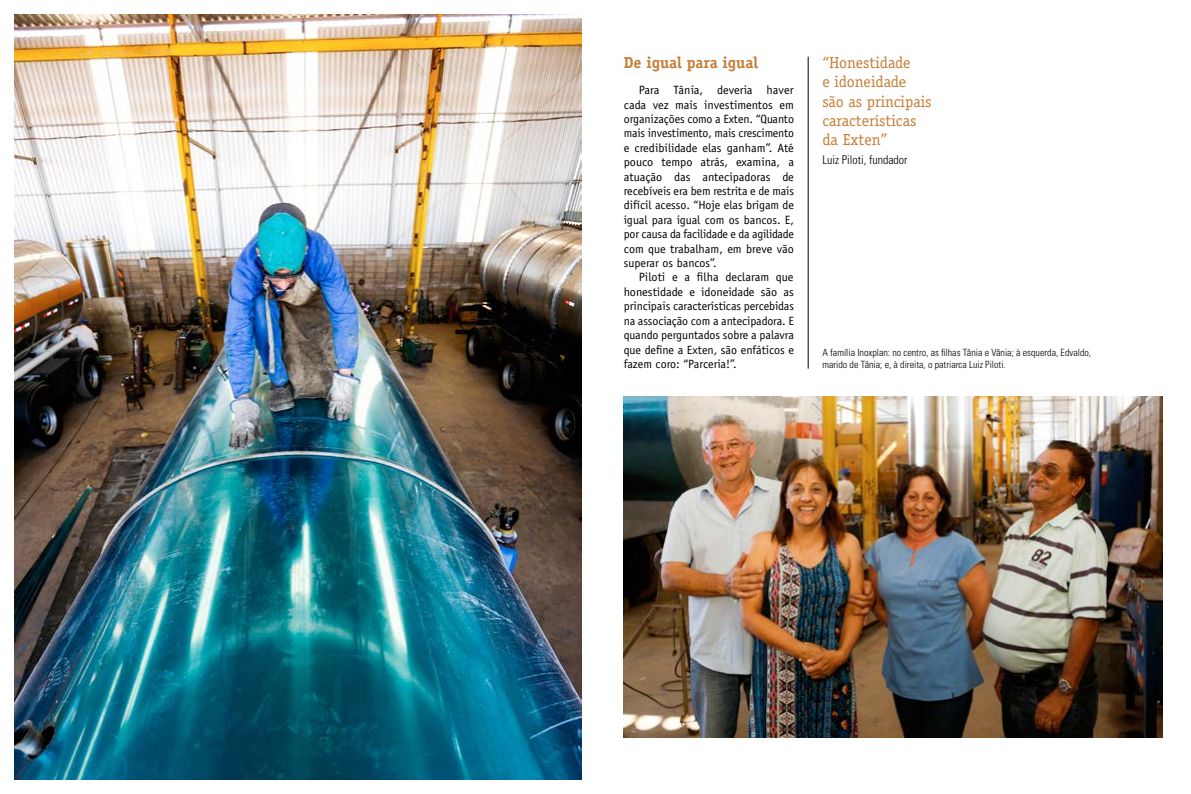
<style>
.page{position:relative;width:1191px;height:794px;background:#fff}
.page>*{position:absolute;margin:0;border:0;box-sizing:border-box;transform-origin:0 0}
.t1{font:16px/19.2px "Officina Serif Std";color:#c57e37}
.t2{font:700 16px "Officina Serif Std";color:#c57e37}
.t3{font:12px/14.4px "Officina Sans Std";color:#000;text-align:justify}
.t4{font:300 condensed 12px "Univers LT Std";color:#000}
.t5{font:300 condensed 10px/12px "Univers LT Std";color:#000}
</style>
<div class="page">
<img style="left:14px;top:14px;width:567px;height:766px">
<hr style="left:807px;top:57px;width:1px;height:312px;background:#000">
<img style="left:624px;top:397px;width:538px;height:340px">
<h1 class="t2" style="left:624px;top:53px;width:136px">De igual para igual</h1>
<h1 class="t1" style="left:822px;top:53px;width:111px">“Honestidade<br>e idoneidade são as principais características da Exten”</h1>
<p class="t4" style="left:822px;top:153px;width:87px">Luiz Piloti, fundador</p>
<p class="t3" style="left:624px;top:83px;width:172px;text-indent:15px">Para Tânia, deveria haver cada vez mais investimentos em organizações como a Exten. “Quanto mais investimento, mais crescimento e credibilidade elas ganham”. Até pouco tempo atrás, examina, a atuação das antecipadoras de recebíveis era bem restrita e de mais difícil acesso. “Hoje elas brigam de igual para igual com os bancos. E, por causa da facilidade e da agilidade com que trabalham, em breve vão superar os bancos”.</p>
<p class="t3" style="left:624px;top:270px;width:172px;text-indent:15px">Piloti e a filha declaram que honestidade e idoneidade são as principais características percebidas na associação com a antecipadora. E quando perguntados sobre a palavra que define a Exten, são enfáticos e fazem coro: “Parceria!”.</p>
<p class="t5" style="left:822px;top:346px;width:270px">A família Inoxplan: no centro, as filhas Tânia e Vânia; à esquerda, Edvaldo, marido de Tânia; e, à direita, o patriarca Luiz Piloti.</p>
</div>
